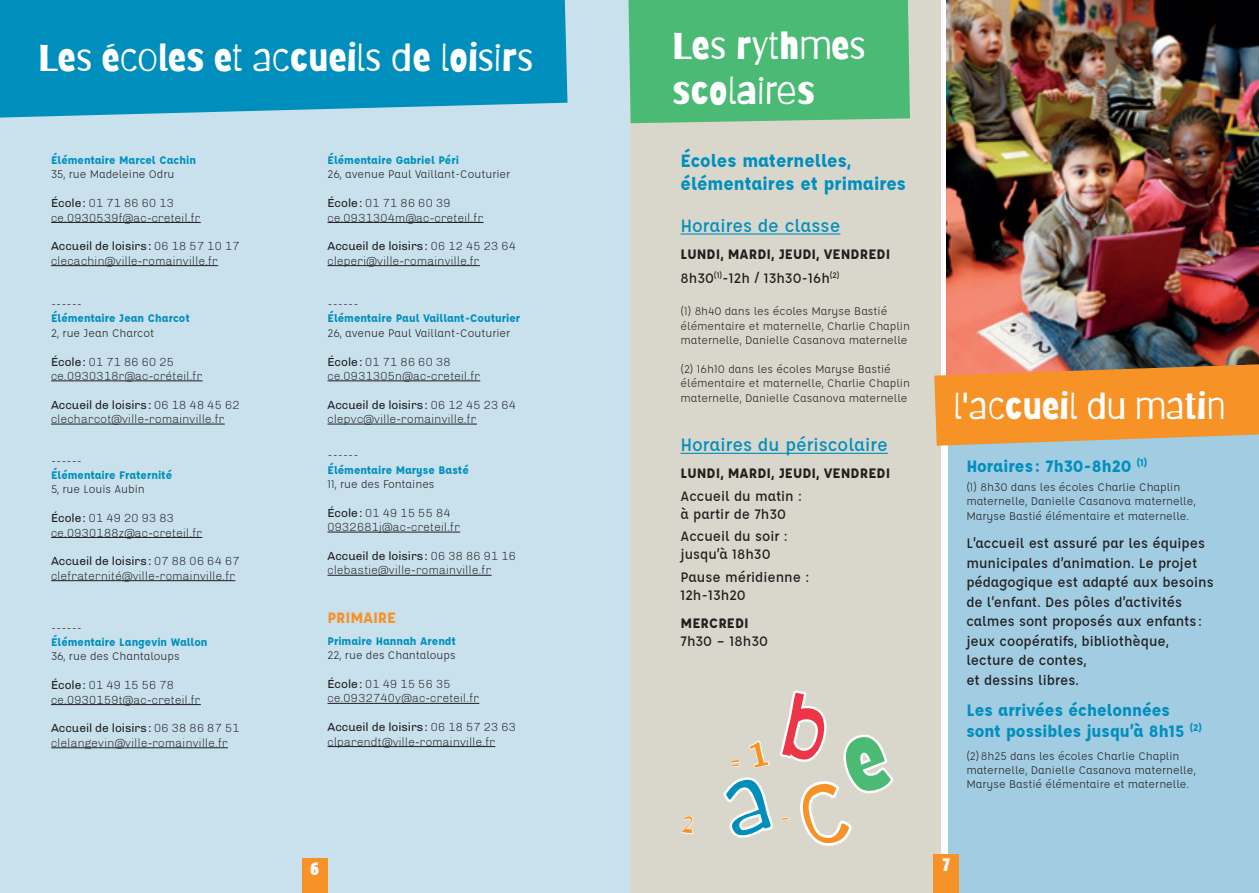
<style>
.page{position:relative;width:1259px;height:893px;background:#fff}
.page>*{position:absolute;margin:0;border:0;box-sizing:border-box;transform-origin:0 0}
.t1{font:37.5px/45px "Barriecito";color:#fff}
.t2{font:36px "Barriecito";color:#fff}
.t3{font:700 19.5px/23.4px "Affogato";color:#008fbd}
.t4{font:500 19.5px "Affogato";color:#008fbd}
.t5{font:700 18px/21.6px "Affogato";color:#008fbd}
.t6{font:condensed 18px "Block BE";color:#fff}
.t7{font:700 16.5px "Affogato";letter-spacing:-.01em;color:#f69226}
.t8{font:500 15px/19.5px "Affogato";color:#231f20}
.t9{font:700 15px/24px "Affogato";color:#231f20}
.t10{font:300 12px/14.4px "Chivo";color:#231f20}
.t11{font:12px/14.4px "Affogato";color:#231f20}
.t12{font:700 12px "Affogato";color:#008fbd}
.s1{font-weight:400}
.s2{font-weight:500}
</style>
<div class="page">
<div style="left:629px;top:0;width:312px;height:893px;background:#d9d7cb"></div>
<div style="left:948px;top:401px;width:311px;height:492px;background:#a1cce2"></div>
<div style="left:0;top:0;width:629px;height:893px;background:#c8e1ed"></div>
<img style="left:946px;top:0;width:313px;height:364px">
<div style="left:933px;top:854px;width:26px;height:39px;background:#f69226"></div>
<div style="left:302px;top:858px;width:25px;height:35px;background:#f69226"></div>
<svg style="left:0;top:0;width:567px;height:118px;background:#0d94c0"></svg>
<div style="left:628px;top:0;width:282px;height:123px;background:#4aba75"></div>
<svg style="left:934px;top:364px;width:325px;height:82px;background:#ea9439"></svg>
<hr style="left:680px;top:233px;width:160px;height:2px;background:#008fbd">
<hr style="left:680px;top:453px;width:208px;height:1px;background:#008fbd">
<hr style="left:51px;top:222px;width:150px;height:1px;background:#231f20">
<hr style="left:51px;top:265px;width:167px;height:1px;background:#231f20">
<hr style="left:51px;top:381px;width:152px;height:1px;background:#231f20">
<hr style="left:51px;top:424px;width:174px;height:1px;background:#231f20">
<hr style="left:51px;top:537px;width:151px;height:1px;background:#231f20">
<hr style="left:51px;top:580px;width:184px;height:1px;background:#231f20">
<hr style="left:51px;top:704px;width:150px;height:1px;background:#231f20">
<hr style="left:51px;top:747px;width:177px;height:1px;background:#231f20">
<hr style="left:327px;top:222px;width:156px;height:1px;background:#231f20">
<hr style="left:327px;top:265px;width:153px;height:1px;background:#231f20">
<hr style="left:327px;top:381px;width:153px;height:1px;background:#231f20">
<hr style="left:327px;top:424px;width:150px;height:1px;background:#231f20">
<hr style="left:327px;top:532px;width:133px;height:1px;background:#231f20">
<hr style="left:327px;top:575px;width:164px;height:1px;background:#231f20">
<hr style="left:327px;top:703px;width:152px;height:1px;background:#231f20">
<hr style="left:327px;top:746px;width:168px;height:1px;background:#231f20">
<h1 class="t1" style="left:38px;top:36px;width:496px">Les écoles et accueils de loisirs</h1>
<p class="t12" style="left:51px;top:152px;width:147px">Élémentaire Marcel Cachin</p>
<p class="t11" style="left:51px;top:167px;width:125px">35, rue Madeleine Odru</p>
<p class="t10" style="left:51px;top:196px;width:151px"><span class="s1">École:</span> 01 71 86 60 13 ce.0930539f@ac-creteil.fr</p>
<p class="t10" style="left:51px;top:239px;width:190px"><span class="s1">Accueil de loisirs:</span> 06 18 57 10 17 clecachin@ville-romainville.fr</p>
<p class="t11" style="left:51px;top:297px;width:33px">------</p>
<p class="t12" style="left:51px;top:311px;width:140px">Élémentaire Jean Charcot</p>
<p class="t11" style="left:51px;top:326px;width:105px">2, rue Jean Charcot</p>
<p class="t10" style="left:51px;top:354px;width:153px"><span class="s1">École:</span> 01 71 86 60 25 ce.0930318r@ac-créteil.fr</p>
<p class="t10" style="left:51px;top:397px;width:190px"><span class="s1">Accueil de loisirs:</span> 06 18 48 45 62 clecharcot@ville-romainville.fr</p>
<p class="t11" style="left:51px;top:453px;width:33px">------</p>
<p class="t12" style="left:51px;top:467px;width:123px">Élémentaire Fraternité</p>
<p class="t11" style="left:51px;top:482px;width:95px">5, rue Louis Aubin</p>
<p class="t10" style="left:51px;top:511px;width:153px"><span class="s1">École:</span> 01 49 20 93 83 ce.0930188z@ac-creteil.fr</p>
<p class="t10" style="left:51px;top:554px;width:190px"><span class="s1">Accueil de loisirs:</span> 07 88 06 64 67 clefraternité@ville-romainville.fr</p>
<p class="t11" style="left:51px;top:620px;width:33px">------</p>
<p class="t12" style="left:51px;top:634px;width:158px">Élémentaire Langevin Wallon</p>
<p class="t11" style="left:51px;top:649px;width:130px">36, rue des Chantaloups</p>
<p class="t10" style="left:51px;top:678px;width:151px"><span class="s1">École:</span> 01 49 15 56 78 ce.0930159t@ac-creteil.fr</p>
<p class="t10" style="left:51px;top:721px;width:190px"><span class="s1">Accueil de loisirs:</span> 06 38 86 87 51 clelangevin@ville-romainville.fr</p>
<p class="t12" style="left:327px;top:152px;width:133px">Élémentaire Gabriel Péri</p>
<p class="t11" style="left:327px;top:167px;width:184px">26, avenue Paul Vaillant-Couturier</p>
<p class="t10" style="left:327px;top:196px;width:158px"><span class="s1">École:</span> 01 71 86 60 39 ce.0931304m@ac-creteil.fr</p>
<p class="t10" style="left:327px;top:239px;width:190px"><span class="s1">Accueil de loisirs:</span> 06 12 45 23 64 cleperi@ville-romainville.fr</p>
<p class="t11" style="left:327px;top:297px;width:33px">------</p>
<p class="t12" style="left:327px;top:311px;width:194px">Élémentaire Paul Vaillant-Couturier</p>
<p class="t11" style="left:327px;top:326px;width:184px">26, avenue Paul Vaillant-Couturier</p>
<p class="t10" style="left:327px;top:354px;width:154px"><span class="s1">École:</span> 01 71 86 60 38 ce.0931305n@ac-creteil.fr</p>
<p class="t10" style="left:327px;top:397px;width:190px"><span class="s1">Accueil de loisirs:</span> 06 12 45 23 64 clepvc@ville-romainville.fr</p>
<p class="t11" style="left:327px;top:448px;width:33px">------</p>
<p class="t12" style="left:327px;top:462px;width:143px">Élémentaire Maryse Basté</p>
<p class="t11" style="left:327px;top:477px;width:109px">11, rue des Fontaines</p>
<p class="t10" style="left:327px;top:505px;width:134px"><span class="s1">École:</span> 01 49 15 55 84<br>0932681j@ac-creteil.fr</p>
<p class="t10" style="left:327px;top:549px;width:190px"><span class="s1">Accueil de loisirs:</span> 06 38 86 91 16 clebastie@ville-romainville.fr</p>
<h3 class="t7" style="left:327px;top:607px;width:70px">PRIMAIRE</h3>
<p class="t12" style="left:327px;top:633px;width:130px">Primaire Hannah Arendt</p>
<p class="t11" style="left:327px;top:648px;width:130px">22, rue des Chantaloups</p>
<p class="t10" style="left:327px;top:677px;width:153px"><span class="s1">École:</span> 01 49 15 56 35 ce.0932740y@ac-creteil.fr</p>
<p class="t10" style="left:327px;top:720px;width:190px"><span class="s1">Accueil de loisirs:</span> 06 18 57 23 63 clparendt@ville-romainville.fr</p>
<h1 class="t1" style="left:672px;top:23px;width:195px">Les rythmes scolaires</h1>
<h3 class="t3" style="left:680px;top:149px;width:227px">Écoles maternelles, élémentaires et primaires</h3>
<h3 class="t4" style="left:680px;top:213px;width:161px">Horaires de classe</h3>
<p class="t9" style="left:680px;top:242px;width:211px">LUNDI, MARDI, JEUDI, VENDREDI<br><span class="s2">8h30</span><sup>(1)</sup><span class="s2">-12h / 13h30-16h</span><sup>(2)</sup></p>
<p class="t11" style="left:680px;top:304px;width:231px">(1) 8h40 dans les écoles Maryse Bastié élémentaire et maternelle, Charlie Chaplin maternelle, Danielle Casanova maternelle</p>
<p class="t11" style="left:680px;top:362px;width:231px">(2) 16h10 dans les écoles Maryse Bastié élémentaire et maternelle, Charlie Chaplin maternelle, Danielle Casanova maternelle</p>
<h3 class="t4" style="left:680px;top:432px;width:209px">Horaires du périscolaire</h3>
<p class="t9" style="left:680px;top:461px;width:211px">LUNDI, MARDI, JEUDI, VENDREDI</p>
<p class="t8" style="left:680px;top:487px;width:123px;line-height:18px">Accueil du matin : à partir de 7h30</p>
<p class="t8" style="left:680px;top:527px;width:109px;line-height:18px">Accueil du soir : jusqu’à 18h30</p>
<p class="t8" style="left:680px;top:568px;width:130px;line-height:18px">Pause méridienne :<br>12h-13h20</p>
<p class="t9" style="left:680px;top:611px;width:70px">MERCREDI</p>
<p class="t8" style="left:680px;top:631px;width:89px">7h30 – 18h30</p>
<h2 class="t2" style="left:953px;top:382px;width:274px">l'accueil du matin</h2>
<h3 class="t5" style="left:966px;top:455px;width:182px">Horaires : 7h30-8h20 <sup>(1)</sup></h3>
<p class="t11" style="left:966px;top:480px;width:231px">(1) 8h30 dans les écoles Charlie Chaplin maternelle, Danielle Casanova maternelle,<br>Maryse Bastié élémentaire et maternelle.</p>
<p class="t8" style="left:966px;top:534px;width:249px">L’accueil est assuré par les équipes municipales d’animation. Le projet pédagogique est adapté aux besoins de l’enfant. Des pôles d’activités calmes sont proposés aux enfants : jeux coopératifs, bibliothèque, lecture de contes,<br>et dessins libres.</p>
<h3 class="t5" style="left:966px;top:698px;width:237px">Les arrivées échelonnées sont possibles jusqu’à 8h15 <sup>(2)</sup></h3>
<p class="t11" style="left:966px;top:748px;width:231px">(2)8h25 dans les écoles Charlie Chaplin maternelle, Danielle Casanova maternelle,<br>Maryse Bastié élémentaire et maternelle.</p>
<h3 class="t6" style="left:310px;top:858px;width:10px">6</h3>
<h3 class="t6" style="left:942px;top:854px;width:9px">7</h3>
</div>
